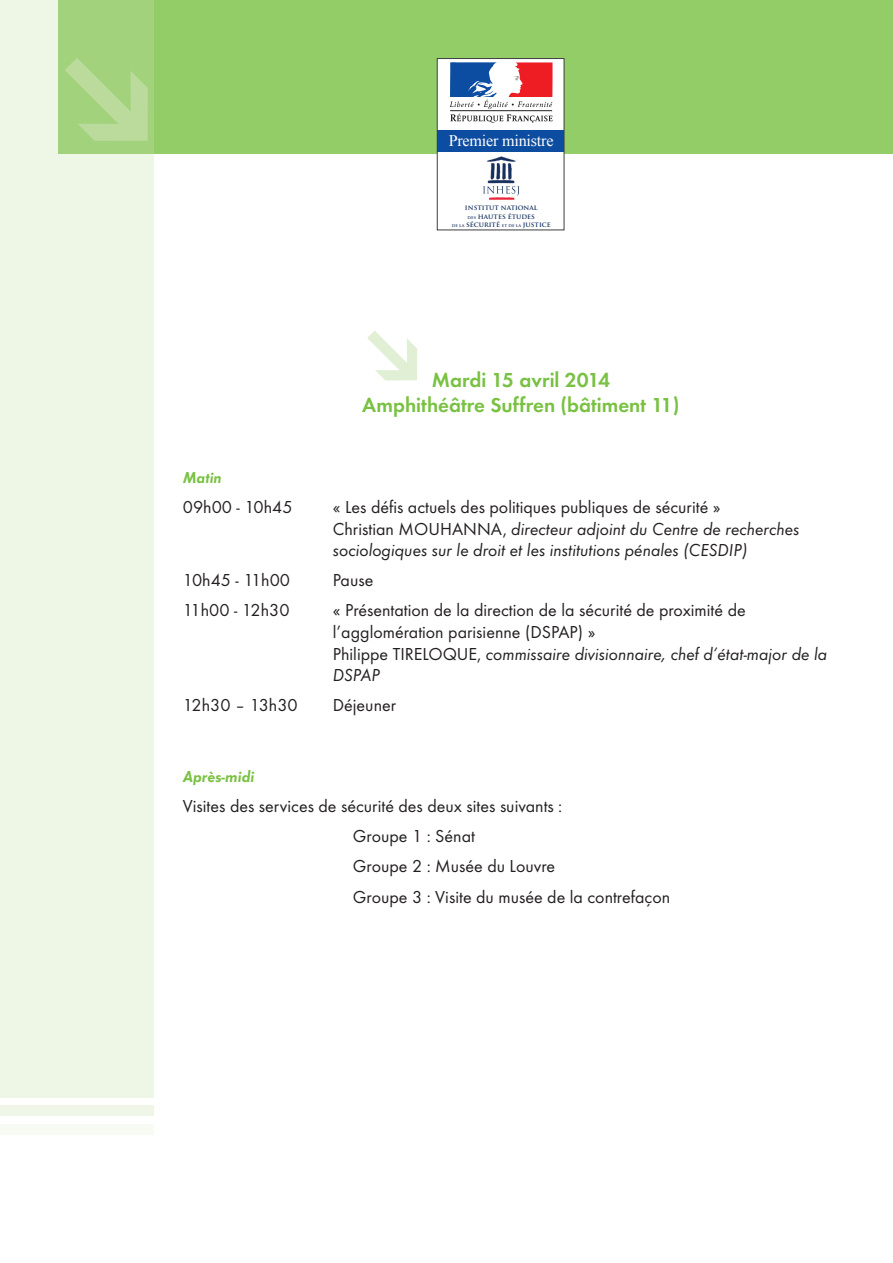
<style>
.page{position:relative;width:893px;height:1263px;background:#fff}
.page>*{position:absolute;margin:0;border:0;box-sizing:border-box;transform-origin:0 0}
.t1{font:700 21px/25.2px "Function";color:#79c142;text-align:center}
.t2{font:18px/21.6px "Function";color:#231f20}
.t3{font:italic 18px/21.6px "Function";color:#231f20}
.t4{font:italic 700 16.5px "Function";color:#79c142}
.t5{font:16.05px "Times New Roman";letter-spacing:-.015em;color:#fff}
.t6{font:700 7.05px/8.4px "Trajan Pro";color:#15325f;text-align:center}
.s1{font-size:4.35px}
.s2{font-style:normal}
.s3{font-style:italic}
</style>
<div class="page">
<hr style="left:892px;top:0;width:1px;height:1097px;background:#c8e2ae">
<div style="left:58px;top:0;width:835px;height:153px;background:#93cd67"></div>
<div style="left:0;top:0;width:154px;height:1097px;background:#eef6e6"></div>
<div style="left:0;top:1106px;width:153px;height:10px;background:#eff6e8"></div>
<div style="left:0;top:1124px;width:153px;height:10px;background:#f7fbf3"></div>
<svg style="left:439px;top:60px;width:123px;height:93px;background:#9fa0be"></svg>
<img style="left:483px;top:156px;width:37px;height:44px">
<img style="left:487px;top:186px;width:28px;height:8px">
<div style="left:437px;top:58px;width:127px;height:172px;border:1px solid #3e3e3f"></div>
<svg style="left:58px;top:37px;width:117px;height:117px"></svg>
<p class="t5" style="left:449px;top:130px;width:106px">Premier ministre</p>
<p class="t6" style="left:452px;top:204px;width:100px">INSTITUT NATIONAL<br><span class="s1">DES</span> HAUTES ÉTUDES<br><span class="s1">DE LA</span> SÉCURITÉ <span class="s1">ET DE LA</span> JUSTICE</p>
<p class="t1" style="left:362px;top:367px;width:319px">Mardi 15 avril 2014<br>Amphithéâtre Suffren (bâtiment 11)</p>
<p class="t4" style="left:183px;top:468px;width:41px">Matin</p>
<p class="t2" style="left:183px;top:496px;width:111px">09h00 - 10h45</p>
<p class="t3" style="left:333px;top:496px;width:468px"><span class="s2">« Les défis actuels des politiques publiques de sécurité »<br>Christian MOUHANNA,</span> directeur adjoint du Centre de recherches sociologiques sur le droit et les institutions pénales (CESDIP)</p>
<p class="t2" style="left:183px;top:569px;width:109px">10h45 - 11h00</p>
<p class="t2" style="left:333px;top:569px;width:42px">Pause</p>
<p class="t2" style="left:183px;top:600px;width:108px">11h00 - 12h30</p>
<p class="t2" style="left:333px;top:600px;width:496px">« Présentation de la direction de la sécurité de proximité de l’agglomération parisienne (DSPAP) »<br>Philippe TIRELOQUE, <span class="s3">commissaire divisionnaire, chef d’état-major de la DSPAP</span></p>
<p class="t2" style="left:183px;top:694px;width:116px">12h30 – 13h30</p>
<p class="t2" style="left:333px;top:694px;width:65px">Déjeuner</p>
<p class="t4" style="left:183px;top:767px;width:73px">Après-midi</p>
<p class="t2" style="left:183px;top:795px;width:381px">Visites des services de sécurité des deux sites suivants :</p>
<p class="t2" style="left:353px;top:826px;width:124px">Groupe 1 : Sénat</p>
<p class="t2" style="left:353px;top:856px;width:204px">Groupe 2 : Musée du Louvre</p>
<p class="t2" style="left:353px;top:886px;width:319px">Groupe 3 : Visite du musée de la contrefaçon</p>
</div>
